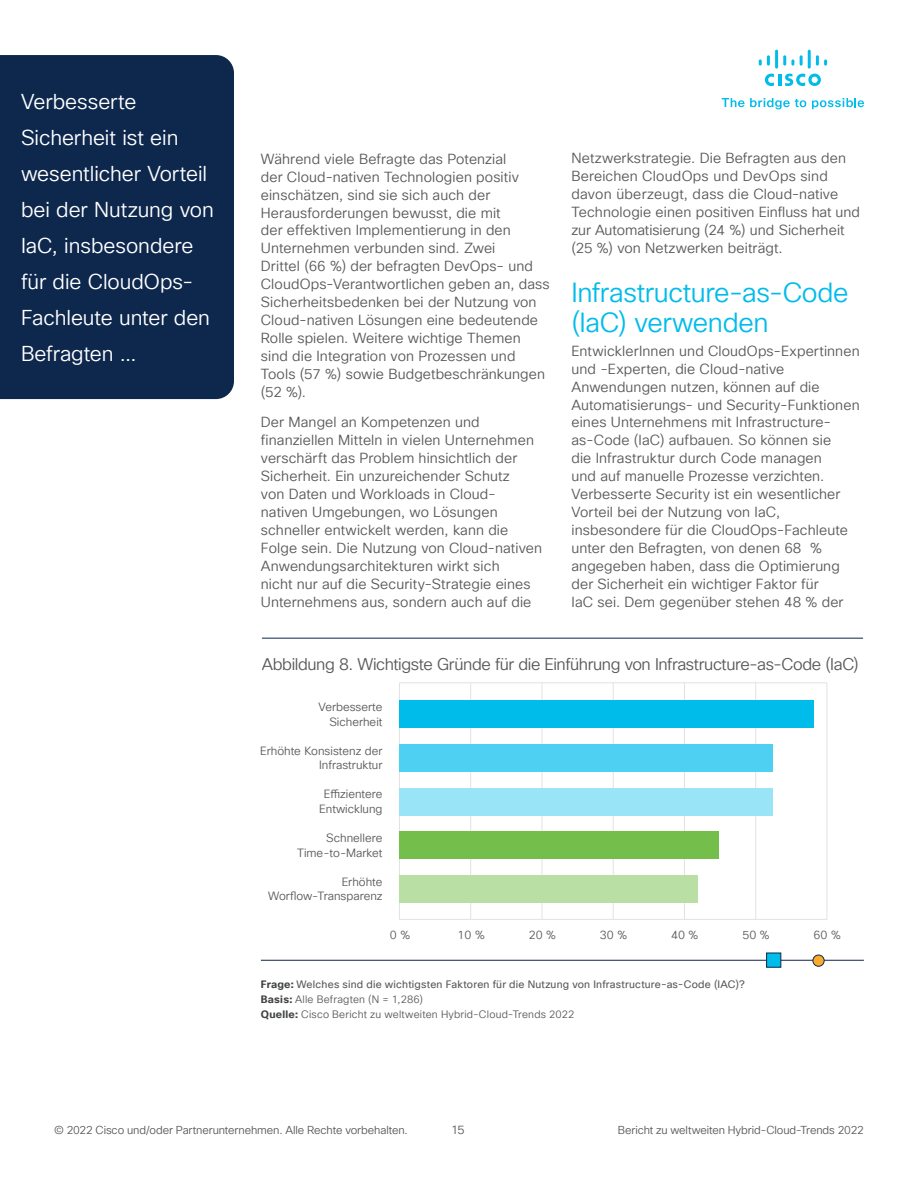
<style>
.page{position:relative;width:918px;height:1188px;background:#fff}
.page>*{position:absolute;margin:0;border:0;box-sizing:border-box;transform-origin:0 0}
.t1{font:27px/30px "Cisco Sans TT Light";letter-spacing:-.015em;color:#00bceb}
.t2{font:21px/36px "Cisco Sans TT Light";letter-spacing:-.005em;color:#fff}
.t3{font:16.5px "Cisco Sans TT Light";letter-spacing:-.025em;color:#58585b}
.t4{font:14.25px/18px "Cisco Sans TT Light";letter-spacing:.01em;color:#58585b}
.t5{font:12px "Cisco Sans TT Light";color:#58585b}
.t6{font:11.7px/14.5px "Cisco Sans TT Light";color:#58595b;text-align:right}
.t7{font:11.25px "Cisco Sans TT Light";letter-spacing:-.01em;color:#58585b}
.t8{font:10.5px "Cisco Sans TT";letter-spacing:.02em;color:#58585b}
.t9{font:10.5px/15px "Cisco Sans TT Light";letter-spacing:.02em;color:#58585b}
.s1{font-weight:700;color:#414344}
.s2{font-family:"Cisco Sans TT";font-weight:700;color:#414344}
</style>
<div class="page">
<svg style="left:722px;top:98px;width:84px;height:11px"></svg>
<svg style="left:812px;top:98px;width:52px;height:11px"></svg>
<svg style="left:765px;top:74px;width:56px;height:12px"></svg>
<svg style="left:759px;top:55px;width:11px;height:11px"></svg>
<hr style="left:775px;top:50px;width:3px;height:19px;background:#00bceb">
<svg style="left:783px;top:55px;width:11px;height:11px"></svg>
<svg style="left:800px;top:55px;width:3px;height:11px"></svg>
<hr style="left:808px;top:50px;width:3px;height:19px;background:#00bceb">
<svg style="left:816px;top:55px;width:11px;height:11px"></svg>
<div style="left:0;top:55px;width:234px;height:344px;background:#0d274d"></div>
<hr style="left:262px;top:638px;width:601px;height:1px;background:#0d274d">
<hr style="left:399px;top:683px;width:1px;height:236px;background:#e2e2e2">
<hr style="left:470px;top:683px;width:1px;height:236px;background:#e2e2e2">
<hr style="left:542px;top:683px;width:1px;height:236px;background:#e2e2e2">
<hr style="left:613px;top:683px;width:1px;height:236px;background:#e2e2e2">
<hr style="left:684px;top:683px;width:1px;height:236px;background:#e2e2e2">
<hr style="left:755px;top:683px;width:1px;height:236px;background:#e2e2e2">
<hr style="left:827px;top:683px;width:1px;height:236px;background:#e2e2e2">
<div style="left:399px;top:875px;width:299px;height:28px;background:#b9dfa5"></div>
<div style="left:399px;top:831px;width:320px;height:28px;background:#74bf4b"></div>
<div style="left:399px;top:788px;width:374px;height:27px;background:#99e4f7"></div>
<div style="left:399px;top:744px;width:374px;height:28px;background:#4dd0f1"></div>
<div style="left:399px;top:700px;width:415px;height:28px;background:#00bceb"></div>
<hr style="left:399px;top:919px;width:428px;height:1px;background:#e2e2e2">
<hr style="left:399px;top:682px;width:428px;height:1px;background:#e2e2e2">
<hr style="left:261px;top:960px;width:603px;height:1px;background:#0d274d">
<div style="left:813px;top:955px;width:11px;height:11px;background:#fbab2c;border-radius:50%"></div>
<div style="left:813px;top:955px;width:12px;height:12px;border:1px solid #0d274d;border-radius:50%"></div>
<div style="left:766px;top:953px;width:15px;height:15px;background:#00bceb;border:1px solid #0d274d"></div>
<h2 class="t2" style="left:21px;top:85px;width:194px">Verbesserte<br>Sicherheit ist ein wesentlicher Vorteil bei der Nutzung von<br>IaC, insbesondere für die CloudOps-<br>Fachleute unter den<br>Befragten ...</h2>
<p class="t4" style="left:261px;top:150px;width:290px">Während viele Befragte das Potenzial<br>der Cloud-nativen Technologien positiv einschätzen, sind sie sich auch der Herausforderungen bewusst, die mit<br>der effektiven Implementierung in den Unternehmen verbunden sind. Zwei<br>Drittel (66 %) der befragten DevOps- und CloudOps-Verantwortlichen geben an, dass Sicherheitsbedenken bei der Nutzung von Cloud-nativen Lösungen eine bedeutende Rolle spielen. Weitere wichtige Themen sind die Integration von Prozessen und Tools (57 %) sowie Budgetbeschränkungen (52 %).</p>
<p class="t4" style="left:261px;top:414px;width:283px">Der Mangel an Kompetenzen und finanziellen Mitteln in vielen Unternehmen verschärft das Problem hinsichtlich der Sicherheit. Ein unzureichender Schutz<br>von Daten und Workloads in Cloud&shy;nativen Umgebungen, wo Lösungen schneller entwickelt werden, kann die Folge sein. Die Nutzung von Cloud-nativen Anwendungsarchitekturen wirkt sich<br>nicht nur auf die Security-Strategie eines Unternehmens aus, sondern auch auf die</p>
<p class="t4" style="left:572px;top:150px;width:290px">Netzwerkstrategie. Die Befragten aus den Bereichen CloudOps und DevOps sind davon überzeugt, dass die Cloud-native Technologie einen positiven Einfluss hat und zur Automatisierung (24 %) und Sicherheit (25 %) von Netzwerken beiträgt.</p>
<h1 class="t1" style="left:572px;top:278px;width:279px">Infrastructure-as-Code (IaC) verwenden</h1>
<p class="t4" style="left:572px;top:342px;width:290px">EntwicklerInnen und CloudOps-Expertinnen und -Experten, die Cloud-native Anwendungen nutzen, können auf die Automatisierungs- und Security-Funktionen eines Unternehmens mit Infrastructure&shy;as-Code (IaC) aufbauen. So können sie<br>die Infrastruktur durch Code managen<br>und auf manuelle Prozesse verzichten.<br>Verbesserte Security ist ein wesentlicher Vorteil bei der Nutzung von IaC, insbesondere für die CloudOps-Fachleute unter den Befragten, von denen 68 % angegeben haben, dass die Optimierung der Sicherheit ein wichtiger Faktor für<br>IaC sei. Dem gegenüber stehen 48 % der</p>
<p class="t3" style="left:262px;top:654px;width:599px">Abbildung 8. Wichtigste Gründe für die Einführung von Infrastructure-as-Code (IaC)</p>
<p class="t6" style="left:318px;top:700px;width:66px">Verbesserte<br>Sicherheit</p>
<p class="t6" style="left:260px;top:744px;width:124px">Erhöhte Konsistenz der<br>Infrastruktur</p>
<p class="t6" style="left:319px;top:787px;width:65px;text-align:center">Effizientere<br>Entwicklung</p>
<p class="t6" style="left:297px;top:831px;width:87px">Schnellere<br>Time-to-Market</p>
<p class="t6" style="left:268px;top:875px;width:116px">Erhöhte<br>Worflow-Transparenz</p>
<p class="t6" style="left:390px;top:928px;width:22px">0 %</p>
<p class="t6" style="left:458px;top:928px;width:29px">10 %</p>
<p class="t6" style="left:529px;top:928px;width:29px">20 %</p>
<p class="t6" style="left:600px;top:928px;width:29px">30 %</p>
<p class="t6" style="left:671px;top:928px;width:29px">40 %</p>
<p class="t6" style="left:742px;top:928px;width:29px">50 %</p>
<p class="t6" style="left:814px;top:928px;width:29px">60 %</p>
<p class="t8" style="left:261px;top:977px;width:486px"><span class="s1">Frage:</span> Welches sind die wichtigsten Faktoren für die Nutzung von Infrastructure-as-Code (IAC)?</p>
<p class="t9" style="left:261px;top:992px;width:315px"><span class="s2">Basis:</span> Alle Befragten (N = 1,286)<br><span class="s2">Quelle:</span> Cisco Bericht zu weltweiten Hybrid-Cloud-Trends 2022</p>
<p class="t7" style="left:54px;top:1123px;width:355px">© 2022 Cisco und/oder Partnerunternehmen. Alle Rechte vorbehalten.</p>
<p class="t5" style="left:451px;top:1122px;width:15px">15</p>
<p class="t7" style="left:618px;top:1123px;width:247px">Bericht zu weltweiten Hybrid-Cloud-Trends 2022</p>
</div>
